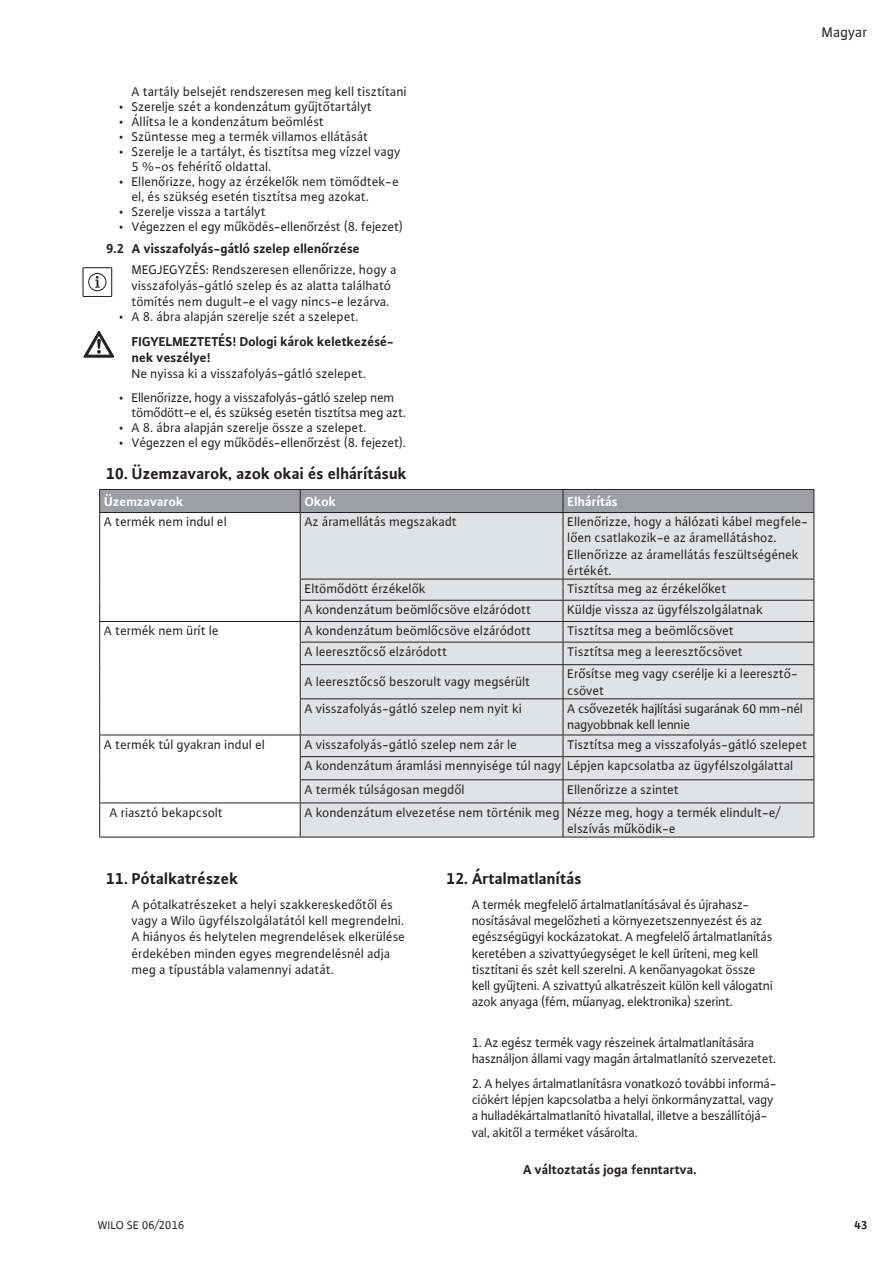
<style>
.page{position:relative;width:893px;height:1263px;background:#fff}
.page>*{position:absolute;margin:0;border:0;box-sizing:border-box;transform-origin:0 0}
.t1{font:700 16.5px "WILO Plus Global";color:#231f20}
.t2{font:15px "WILO Plus Global";color:#231f20}
.Text{font:13.5px/16.2px "WILO Plus Global";color:#231f20}
.Text-2{font:13.5px/16.2px "WILO Plus Global";letter-spacing:-.02em;color:#231f20}
.Paragraph_Style_1{font:13.5px/16.2px "WILO Plus Global";color:#231f20}
.Text-3{font:700 13.5px/16.2px "WILO Plus Global";color:#231f20}
.t3{font:700 13.5px "WILO Plus Global";color:#fff}
.t4{font:12px "WILO Plus Global";color:#231f20}
.t5{font:700 12px "WILO Plus Global";color:#231f20}
</style>
<div class="page">
<svg style="left:100px;top:513px;width:200px;height:289px"></svg>
<div style="left:301px;top:513px;width:513px;height:324px;background:#e1e2e4"></div>
<div style="left:99px;top:489px;width:716px;height:23px;background:#9d9fa2"></div>
<hr style="left:99px;top:512px;width:201px;height:1px;background:#231f20">
<hr style="left:99px;top:513px;width:1px;height:66px;background:#231f20">
<hr style="left:300px;top:512px;width:263px;height:1px;background:#231f20">
<hr style="left:300px;top:513px;width:1px;height:66px;background:#231f20">
<hr style="left:563px;top:512px;width:251px;height:1px;background:#231f20">
<hr style="left:563px;top:513px;width:1px;height:66px;background:#231f20">
<hr style="left:814px;top:513px;width:1px;height:66px;background:#231f20">
<hr style="left:300px;top:579px;width:263px;height:1px;background:#231f20">
<hr style="left:563px;top:579px;width:251px;height:1px;background:#231f20">
<hr style="left:300px;top:600px;width:263px;height:1px;background:#231f20">
<hr style="left:563px;top:600px;width:251px;height:1px;background:#231f20">
<hr style="left:99px;top:621px;width:201px;height:1px;background:#231f20">
<hr style="left:300px;top:621px;width:263px;height:1px;background:#231f20">
<hr style="left:563px;top:621px;width:251px;height:1px;background:#231f20">
<svg style="left:99px;top:579px;width:1px;height:86px"></svg>
<hr style="left:300px;top:642px;width:263px;height:1px;background:#231f20">
<svg style="left:300px;top:579px;width:1px;height:85px"></svg>
<hr style="left:563px;top:642px;width:251px;height:1px;background:#231f20">
<svg style="left:563px;top:579px;width:1px;height:85px"></svg>
<svg style="left:814px;top:579px;width:1px;height:85px"></svg>
<hr style="left:99px;top:665px;width:1px;height:34px;background:#231f20">
<hr style="left:300px;top:664px;width:263px;height:1px;background:#231f20">
<hr style="left:300px;top:665px;width:1px;height:33px;background:#231f20">
<hr style="left:563px;top:664px;width:251px;height:1px;background:#231f20">
<hr style="left:563px;top:665px;width:1px;height:33px;background:#231f20">
<hr style="left:814px;top:665px;width:1px;height:33px;background:#231f20">
<hr style="left:99px;top:699px;width:1px;height:36px;background:#231f20">
<hr style="left:300px;top:698px;width:263px;height:1px;background:#231f20">
<hr style="left:300px;top:699px;width:1px;height:36px;background:#231f20">
<hr style="left:563px;top:698px;width:251px;height:1px;background:#231f20">
<hr style="left:563px;top:699px;width:1px;height:36px;background:#231f20">
<hr style="left:814px;top:699px;width:1px;height:36px;background:#231f20">
<hr style="left:99px;top:735px;width:201px;height:1px;background:#231f20">
<hr style="left:300px;top:735px;width:263px;height:1px;background:#231f20">
<hr style="left:563px;top:735px;width:251px;height:1px;background:#231f20">
<hr style="left:300px;top:756px;width:263px;height:1px;background:#231f20">
<hr style="left:563px;top:756px;width:251px;height:1px;background:#231f20">
<svg style="left:99px;top:735px;width:1px;height:67px"></svg>
<hr style="left:300px;top:779px;width:263px;height:1px;background:#231f20">
<svg style="left:300px;top:735px;width:1px;height:67px"></svg>
<hr style="left:563px;top:779px;width:251px;height:1px;background:#231f20">
<svg style="left:563px;top:735px;width:1px;height:67px"></svg>
<svg style="left:814px;top:735px;width:1px;height:67px"></svg>
<hr style="left:99px;top:802px;width:201px;height:1px;background:#231f20">
<hr style="left:99px;top:803px;width:1px;height:34px;background:#231f20">
<hr style="left:300px;top:802px;width:263px;height:1px;background:#231f20">
<hr style="left:300px;top:803px;width:1px;height:34px;background:#231f20">
<hr style="left:563px;top:802px;width:251px;height:1px;background:#231f20">
<hr style="left:563px;top:803px;width:1px;height:34px;background:#231f20">
<hr style="left:814px;top:803px;width:1px;height:34px;background:#231f20">
<hr style="left:99px;top:837px;width:201px;height:1px;background:#231f20">
<hr style="left:300px;top:837px;width:263px;height:1px;background:#231f20">
<hr style="left:563px;top:837px;width:251px;height:1px;background:#231f20">
<svg style="left:82px;top:267px;width:30px;height:30px"></svg>
<svg style="left:84px;top:331px;width:29px;height:26px"></svg>
<p class="t2" style="left:822px;top:23px;width:47px">Magyar</p>
<p class="Text" style="left:132px;top:83px;width:277px">A tartály belsejét rendszeresen meg kell tisztítani</p>
<p class="Text" style="left:119px;top:98px;width:254px">• Szerelje szét a kondenzátum gyűjtőtartályt</p>
<p class="Text" style="left:119px;top:113px;width:207px">• Állítsa le a kondenzátum beömlést</p>
<p class="Text" style="left:119px;top:128px;width:251px">• Szüntesse meg a termék villamos ellátását</p>
<p class="Text" style="left:132px;top:144px;width:271px;line-height:15px;text-indent:-13px">• Szerelje le a tartályt, és tisztítsa meg vízzel vagy<br>5 %-os fehérítő oldattal.</p>
<p class="Text" style="left:132px;top:174px;width:269px;line-height:15px;text-indent:-13px">• Ellenőrizze, hogy az érzékelők nem tömődtek-e el, és szükség esetén tisztítsa meg azokat.</p>
<p class="Text" style="left:119px;top:203px;width:148px">• Szerelje vissza a tartályt</p>
<p class="Text" style="left:119px;top:218px;width:286px">• Végezzen el egy működés-ellenőrzést (8. fejezet)</p>
<p class="Text-3" style="left:106px;top:241px;width:255px">9.2 A visszafolyás-gátló szelep ellenőrzése</p>
<p class="Paragraph_Style_1" style="left:132px;top:261px;width:267px">MEGJEGYZÉS: Rendszeresen ellenőrizze, hogy a visszafolyás-gátló szelep és az alatta található tömítés nem dugult-e el vagy nincs-e lezárva.</p>
<p class="Text" style="left:119px;top:308px;width:241px">• A 8. ábra alapján szerelje szét a szelepet.</p>
<p class="Text-3" style="left:132px;top:333px;width:264px">FIGYELMEZTETÉS! Dologi károk keletkezésé&shy;nek veszélye!</p>
<p class="Text" style="left:132px;top:366px;width:236px">Ne nyissa ki a visszafolyás-gátló szelepet.</p>
<p class="Text-2" style="left:132px;top:390px;width:276px;line-height:15px;text-indent:-13px">• Ellenőrizze, hogy a visszafolyás-gátló szelep nem tömődött-e el, és szükség esetén tisztítsa meg azt.</p>
<p class="Text" style="left:119px;top:419px;width:249px">• A 8. ábra alapján szerelje össze a szelepet.</p>
<p class="Text" style="left:119px;top:434px;width:289px">• Végezzen el egy működés-ellenőrzést (8. fejezet).</p>
<p class="t1" style="left:106px;top:464px;width:302px">10. Üzemzavarok, azok okai és elhárításuk</p>
<p class="t3" style="left:104px;top:493px;width:80px">Üzemzavarok</p>
<p class="t3" style="left:305px;top:493px;width:33px">Okok</p>
<p class="t3" style="left:568px;top:493px;width:52px">Elhárítás</p>
<p class="Text" style="left:104px;top:513px;width:124px">A termék nem indul el</p>
<p class="Text" style="left:305px;top:513px;width:154px">Az áramellátás megszakadt</p>
<p class="Text" style="left:568px;top:513px;width:242px">Ellenőrizze, hogy a hálózati kábel megfele&shy;lően csatlakozik-e az áramellátáshoz.<br>Ellenőrizze az áramellátás feszültségének értékét.</p>
<p class="Text" style="left:305px;top:580px;width:122px">Eltömődött érzékelők</p>
<p class="Text" style="left:568px;top:580px;width:160px">Tisztítsa meg az érzékelőket</p>
<p class="Text" style="left:305px;top:601px;width:228px">A kondenzátum beömlőcsöve elzáródott</p>
<p class="Text" style="left:568px;top:601px;width:197px">Küldje vissza az ügyfélszolgálatnak</p>
<p class="Text" style="left:104px;top:622px;width:116px">A termék nem ürít le</p>
<p class="Text" style="left:305px;top:622px;width:228px">A kondenzátum beömlőcsöve elzáródott</p>
<p class="Text" style="left:568px;top:622px;width:168px">Tisztítsa meg a beömlőcsövet</p>
<p class="Text" style="left:305px;top:643px;width:144px">A leeresztőcső elzáródott</p>
<p class="Text" style="left:568px;top:643px;width:177px">Tisztítsa meg a leeresztőcsövet</p>
<p class="Text" style="left:305px;top:674px;width:227px">A leeresztőcső beszorult vagy megsérült</p>
<p class="Text" style="left:568px;top:666px;width:232px">Erősítse meg vagy cserélje ki a leeresztő&shy;csövet</p>
<p class="Text" style="left:305px;top:700px;width:219px">A visszafolyás-gátló szelep nem nyit ki</p>
<p class="Text-2" style="left:568px;top:700px;width:237px">A csővezeték hajlítási sugarának 60 mm-nél nagyobbnak kell lennie</p>
<p class="Text" style="left:104px;top:736px;width:162px">A termék túl gyakran indul el</p>
<p class="Text" style="left:305px;top:736px;width:214px">A visszafolyás-gátló szelep nem zár le</p>
<p class="Text" style="left:305px;top:733px;width:504px;line-height:21.8px;text-indent:263px">Tisztítsa meg a visszafolyás-gátló szelepet<br>A kondenzátum áramlási mennyisége túl nagy Lépjen kapcsolatba az ügyfélszolgálattal</p>
<p class="Text" style="left:305px;top:781px;width:162px">A termék túlságosan megdől</p>
<p class="Text" style="left:568px;top:781px;width:113px">Ellenőrizze a szintet</p>
<p class="Text" style="left:110px;top:804px;width:115px">A riasztó bekapcsolt</p>
<p class="Text" style="left:568px;top:804px;width:214px;text-indent:-263px">A kondenzátum elvezetése nem történik meg Nézze meg, hogy a termék elindult-e/ elszívás működik-e</p>
<p class="t1" style="left:446px;top:869px;width:137px">12. Ártalmatlanítás</p>
<p class="Text-2" style="left:472px;top:896px;width:303px">A termék megfelelő ártalmatlanításával és újrahasz&shy;nosításával megelőzheti a környezetszennyezést és az egészségügyi kockázatokat. A megfelelő ártalmatlanítás keretében a szivattyúegységet le kell üríteni, meg kell tisztítani és szét kell szerelni. A kenőanyagokat össze kell gyűjteni. A szivattyú alkatrészeit külön kell válogatni azok anyaga (fém, műanyag, elektronika) szerint.</p>
<p class="Text-2" style="left:472px;top:1034px;width:306px">1. Az egész termék vagy részeinek ártalmatlanítására használjon állami vagy magán ártalmatlanító szervezetet.</p>
<p class="Text-2" style="left:472px;top:1075px;width:306px">2. A helyes ártalmatlanításra vonatkozó további informá&shy;ciókért lépjen kapcsolatba a helyi önkormányzattal, vagy a hulladékártalmatlanító hivatallal, illetve a beszállítójá&shy;val, akitől a terméket vásárolta.</p>
<p class="t1" style="left:106px;top:869px;width:134px">11. Pótalkatrészek</p>
<p class="Text" style="left:132px;top:896px;width:274px">A pótalkatrészeket a helyi szakkereskedőtől és vagy a Wilo ügyfélszolgálatától kell megrendelni.</p>
<p class="Text" style="left:132px;top:929px;width:275px">A hiányos és helytelen megrendelések elkerülése érdekében minden egyes megrendelésnél adja meg a típustábla valamennyi adatát.</p>
<p class="Text-3" style="left:523px;top:1161px;width:175px">A változtatás joga fenntartva.</p>
<p class="t4" style="left:98px;top:1218px;width:88px">WILO SE 06/2016</p>
<p class="t5" style="left:854px;top:1218px;width:14px">43</p>
</div>
